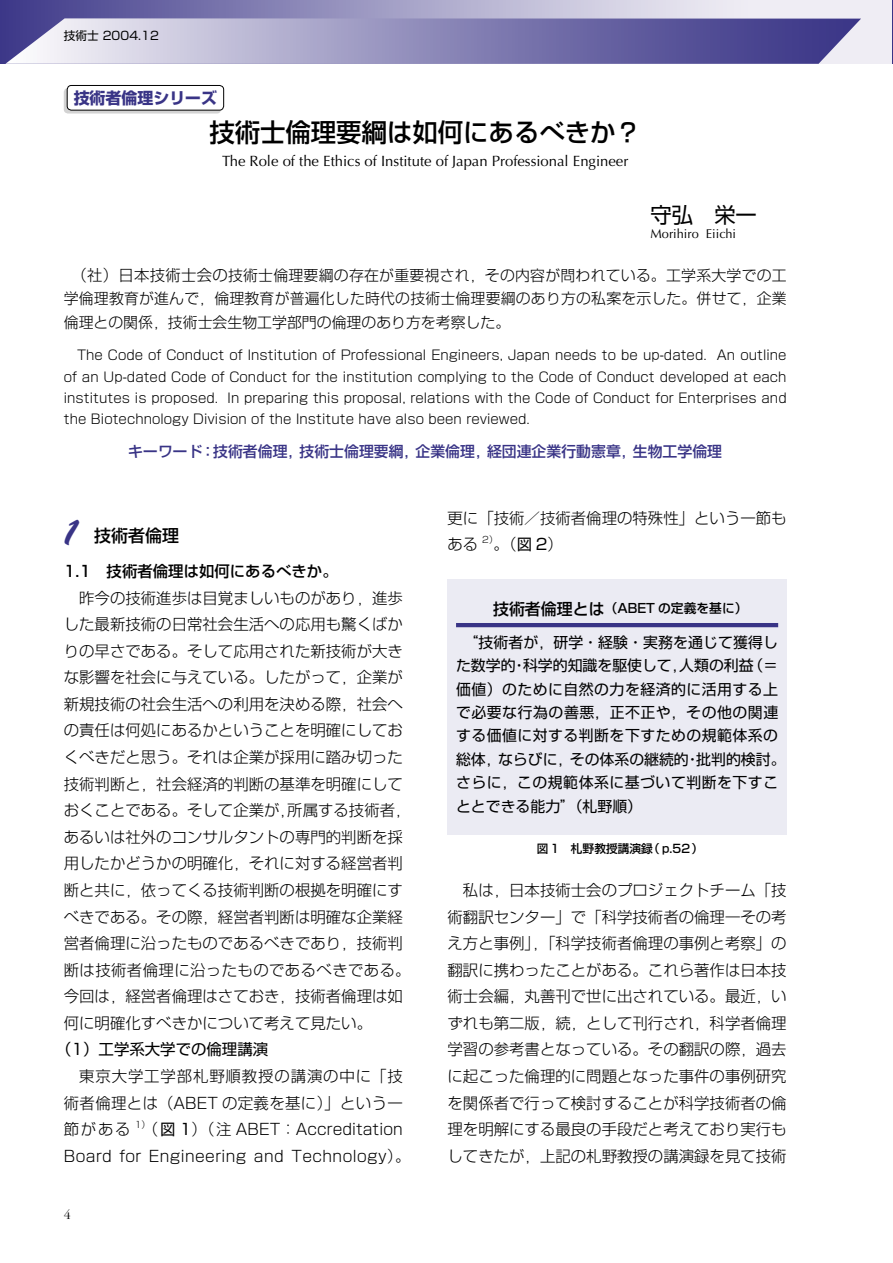
<style>
.page{position:relative;width:893px;height:1263px;background:#fff}
.page>*{position:absolute;margin:0;border:0;box-sizing:border-box;transform-origin:0 0}
.T見出し{font:38.25px "Brush Scr D";color:#393486}
.Tタイトル{font:500 25.5px "Shin Go";letter-spacing:-.005em;color:#000}
.T著者名{font:21.3px "Shin Go";color:#000}
.T見出し-2{font:500 16.95px "Shin Go";color:#000}
.t1{font:700 15.9px "Shin Go";color:#393486}
.T本文{font:300 15.45px/26.5px "Shin Go";color:#000}
.T本文-2{font:300 15.45px/26.5px "Shin Go";letter-spacing:.025em;color:#000}
.T小見出し{font:500 15.45px "Shin Go";color:#000}
.T小見出し_R{font:15.45px "Shin Go";color:#000}
.T倫理_図内文字{font:14.85px/23.4px "Shin Go";letter-spacing:.03em;color:#000}
.Tリード{font:300 14.85px/23.2px "Shin Go";color:#000;text-align:justify}
.Tタイトル欧文{font:14.85px "Optima";color:#000}
.Tキーワード{font:500 14.85px "Shin Go";color:#393486}
.t2{font:300 13.8px "Garamond";color:#000}
.Tリード欧文{font:300 13.35px/21.3px "Shin Go";color:#000;text-align:justify}
.T倫理_図内タイトル{font:500 12.75px "Shin Go";color:#000}
.T著者名欧文{font:12.75px "Optima";color:#000}
.Tキャプション{font:500 11.7px "Shin Go";color:#000}
.t3{font:11.7px "Shin Go";color:#000}
.T本文-3{font:300 9px "Shin Go";color:#000}
.s1{font-size:15.45px}
.s2{font-weight:400}
.s3{font-size:15.9px}
</style>
<div class="page">
<svg style="left:0;top:0;width:893px;height:64px;background:#ada9cc"></svg>
<svg style="left:5px;top:18px;width:856px;height:46px;background:#8f8cba"></svg>
<svg style="left:64px;top:85px;width:161px;height:29px"></svg>
<div style="left:448px;top:579px;width:339px;height:255px;background:#ebebf3"></div>
<hr style="left:456px;top:623px;width:322px;height:4px;background:#393486">
<p class="t3" style="left:64px;top:28px;width:97px">技術士 2004.12</p>
<p class="t1" style="left:74px;top:87px;width:145px">技術者倫理シリーズ</p>
<p class="Tタイトル" style="left:209px;top:115px;width:433px">技術士倫理要綱は如何にあるべきか？</p>
<p class="Tタイトル欧文" style="left:222px;top:152px;width:408px">The Role of the Ethics of Institute of Japan Professional Engineer</p>
<p class="T著者名" style="left:651px;top:201px;width:108px">守弘　栄一</p>
<p class="T著者名欧文" style="left:651px;top:227px;width:87px">Morihiro Eiichi</p>
<p class="Tリード" style="left:64px;top:263px;width:724px;text-indent:8px"><span class="s1">（社）日本技術士会の</span>技術士倫理要綱の存在が重要視され，その内容が問われている。工学系大学での工学倫理教育が進んで，倫理教育が普遍化した時代の技術士倫理要綱のあり方の私案を示した。併せて，企業倫理との関係，技術士会生物工学部門の倫理のあり方を考察した。</p>
<p class="Tリード欧文" style="left:64px;top:344px;width:724px;text-indent:13px">The Code of Conduct of Institution of Professional Engineers, Japan needs to be up-dated. An outline of an Up-dated Code of Conduct for the institution complying to the Code of Conduct developed at each institutes is proposed. In preparing this proposal, relations with the Code of Conduct for Enterprises and the Biotechnology Division of the Institute have also been reviewed.</p>
<p class="Tキーワード" style="left:128px;top:442px;width:595px">キーワード：技術者倫理，技術士倫理要綱，企業倫理，経団連企業行動憲章，生物工学倫理</p>
<p class="T見出し" style="left:64px;top:510px;width:15px">1</p>
<p class="T見出し-2" style="left:77px;top:525px;width:104px">　技術者倫理</p>
<p class="T小見出し" style="left:64px;top:561px;width:276px">1.1　技術者倫理は如何にあるべきか。</p>
<p class="T本文" style="left:64px;top:584px;width:348px;text-indent:15px">昨今の技術進歩は目覚ましいものがあり，進歩した最新技術の日常社会生活への応用も驚くばかりの早さである。そして応用された新技術が大きな影響を社会に与えている。したがって，企業が新規技術の社会生活への利用を決める際，社会への責任は何処にあるかということを明確にしておくべきだと思う。それは企業が採用に踏み切った技術判断と，社会経済的判断の基準を明確にしておくことである。そして企業が，所属する技術者，あるいは社外のコンサルタントの専門的判断を採用したかどうかの明確化，それに対する経営者判断と共に，依ってくる技術判断の根拠を明確にすべきである。その際，経営者判断は明確な企業経営者倫理に沿ったものであるべきであり，技術判断は技術者倫理に沿ったものであるべきである。今回は，経営者倫理はさておき，技術者倫理は如何に明確化すべきかについて考えて見たい。</p>
<p class="T小見出し_R" style="left:56px;top:1039px;width:214px">（1）工学系大学での倫理講演</p>
<p class="T本文" style="left:64px;top:1062px;width:341px;text-align:justify;text-indent:15px">東京大学工学部札野順教授の講演の中に「技術者倫理とは（ABET の定義を基に）」という一節がある</p>
<p class="T本文-3" style="left:135px;top:1118px;width:17px">1）</p>
<p class="T本文-2" style="left:64px;top:1115px;width:348px;text-indent:79px">（<span class="s2">図 1</span>）（注 ABET：Accreditation<br>Board for Engineering and Technology）。</p>
<p class="t2" style="left:64px;top:1207px;width:8px">4</p>
<p class="T本文" style="left:448px;top:504px;width:341px">更に「技術／技術者倫理の特殊性」という一節もある</p>
<p class="T本文-3" style="left:482px;top:534px;width:17px">2）</p>
<p class="T本文" style="left:494px;top:531px;width:71px">。（<span class="s2">図 2</span>）</p>
<p class="T倫理_図内タイトル" style="left:493px;top:600px;width:256px"><span class="s3">技術者倫理とは</span>（ABET の定義を基に）</p>
<p class="T倫理_図内文字" style="left:456px;top:630px;width:331px;text-indent:7px">“技術者が，研学・経験・実務を通じて獲得した数学的・科学的知識を駆使して，人類の利益（＝価値）のために自然の力を経済的に活用する上で必要な行為の善悪，正不正や，その他の関連する価値に対する判断を下すための規範体系の総体，ならびに，その体系の継続的・批判的検討。さらに，この規範体系に基づいて判断を下すこととできる能力”（札野順）</p>
<p class="Tキャプション" style="left:537px;top:841px;width:168px">図 1　札野教授講演録（ p.52）</p>
<p class="T本文" style="left:448px;top:876px;width:341px;text-align:justify;text-indent:15px">私は，日本技術士会のプロジェクトチーム「技術翻訳センター」で「科学技術者の倫理̶その考え方と事例」，「科学技術者倫理の事例と考察」の翻訳に携わったことがある。これら著作は日本技術士会編，丸善刊で世に出されている。最近，いずれも第二版，続，として刊行され，科学者倫理学習の参考書となっている。その翻訳の際，過去に起こった倫理的に問題となった事件の事例研究を関係者で行って検討することが科学技術者の倫理を明解にする最良の手段だと考えており実行もしてきたが，上記の札野教授の講演録を見て技術</p>
</div>
